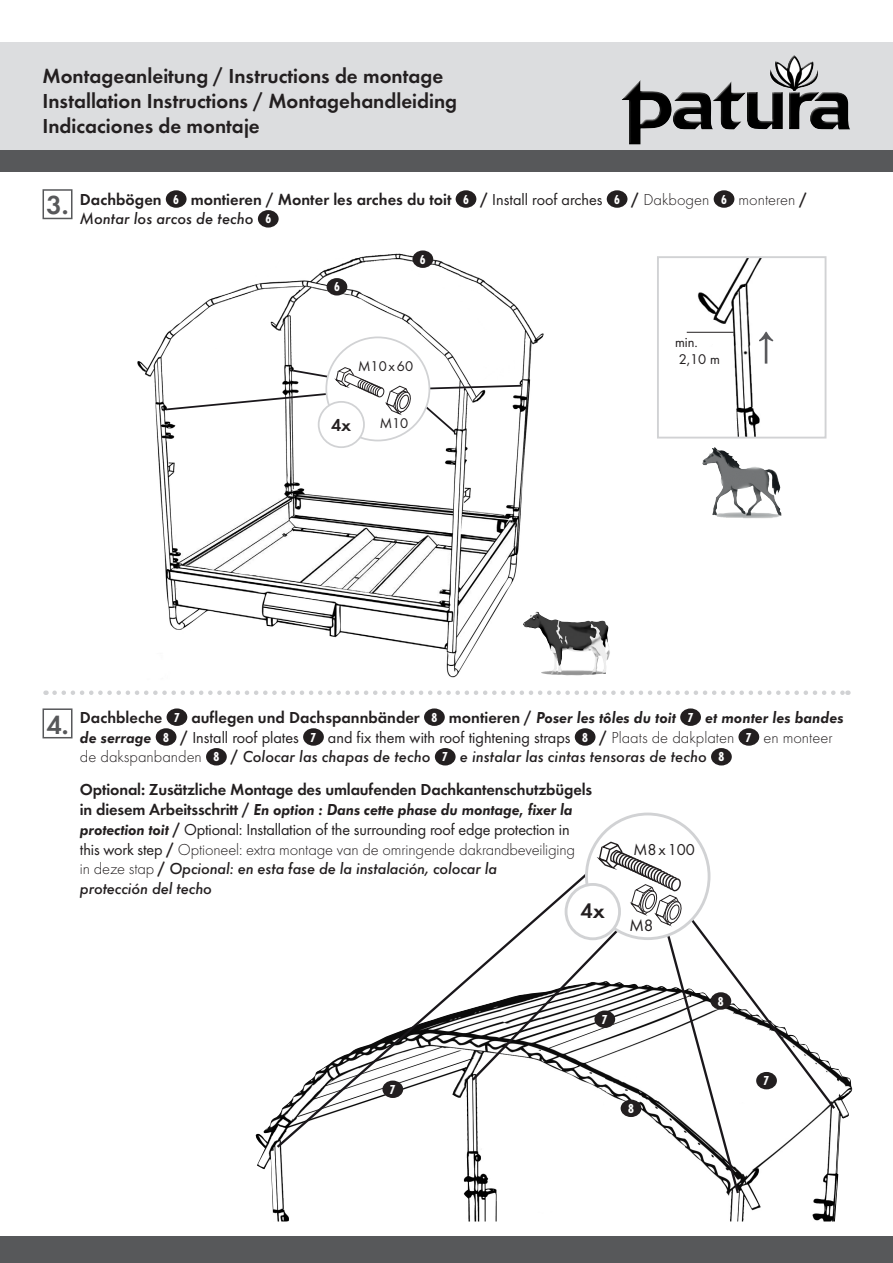
<style>
.page{position:relative;width:893px;height:1263px;background:#fff}
.page>*{position:absolute;margin:0;border:0;box-sizing:border-box;transform-origin:0 0}
.t1{font:600 27px "Futura URW";color:#57585a}
.t2{font:600 21.6px "Futura URW";color:#231f20}
.t3{font:600 21px/25.2px "Futura URW";color:#231f20}
.t4{font:600 17.7px "Futura URW";color:#231f20}
.t5{font:17.1px "Futura URW";color:#231f20}
.t6{font:600 16.5px/19.8px "Futura URW";letter-spacing:-.01em;color:#231f20}
.t7{font:italic 500 16.5px/19.8px "Futura URW";color:#231f20}
.t8{font:16.35px "Futura URW";color:#231f20}
.t9{font:14.7px/16.4px "Futura URW";color:#231f20}
.t10{font:700 13.5px "Futura URW Cond";color:#fff}
.s1{font-family:"Futura URW Cond";font-weight:700;font-size:13.5px;color:#fff}
.s2{font-weight:400}
.s3{font-weight:300}
.s4{font-weight:500;font-style:italic}
.s5{font-weight:600;font-style:normal}
.s6{font-family:"Futura URW Cond";font-weight:700;font-style:normal;font-size:13.5px;color:#fff}
.s7{font-weight:600}
.s8{font-weight:400;font-style:normal}
.s9{font-weight:300;font-style:normal}
.s10{font-style:italic}
</style>
<div class="page">
<div style="left:0;top:43px;width:893px;height:107px;background:#dcdddf"></div>
<div style="left:0;top:150px;width:893px;height:21px;background:#57585a"></div>
<img style="left:621px;top:55px;width:216px;height:89px">
<div style="left:43px;top:189px;width:30px;height:30px;border:2px solid #57585a"></div>
<div style="left:43px;top:708px;width:30px;height:30px;border:2px solid #57585a"></div>
<svg style="left:55px;top:690px;width:793px;height:5px"></svg>
<img style="left:702px;top:447px;width:79px;height:71px">
<img style="left:137px;top:251px;width:407px;height:427px">
<svg style="left:430px;top:384px;width:93px;height:6px"></svg>
<svg style="left:423px;top:404px;width:34px;height:31px"></svg>
<div style="left:326px;top:337px;width:103px;height:103px;background:#fff;border-radius:50%"></div>
<div style="left:319px;top:402px;width:45px;height:45px;background:#fff;border-radius:50%"></div>
<div style="left:318px;top:401px;width:47px;height:47px;border:2px solid #d1d2d4;border-radius:50%"></div>
<svg style="left:164px;top:367px;width:247px;height:48px"></svg>
<img style="left:523px;top:612px;width:87px;height:63px">
<img style="left:690px;top:259px;width:84px;height:176px">
<div style="left:657px;top:256px;width:169px;height:182px;border:2px solid #d1d2d4"></div>
<svg style="left:759px;top:332px;width:14px;height:32px"></svg>
<img style="left:255px;top:1068px;width:598px;height:153px">
<svg style="left:274px;top:976px;width:195px;height:174px"></svg>
<div style="left:166px;top:190px;width:21px;height:18px;background:#231f20;border-radius:50%"></div>
<div style="left:456px;top:190px;width:20px;height:18px;background:#231f20;border-radius:50%"></div>
<div style="left:607px;top:190px;width:20px;height:18px;background:#231f20;border-radius:50%"></div>
<div style="left:714px;top:190px;width:20px;height:18px;background:#231f20;border-radius:50%"></div>
<div style="left:258px;top:210px;width:21px;height:18px;background:#231f20;border-radius:50%"></div>
<div style="left:167px;top:708px;width:20px;height:18px;background:#231f20;border-radius:50%"></div>
<div style="left:424px;top:708px;width:21px;height:18px;background:#231f20;border-radius:50%"></div>
<div style="left:680px;top:708px;width:21px;height:18px;background:#231f20;border-radius:50%"></div>
<div style="left:156px;top:728px;width:20px;height:18px;background:#231f20;border-radius:50%"></div>
<div style="left:303px;top:728px;width:21px;height:18px;background:#231f20;border-radius:50%"></div>
<div style="left:575px;top:728px;width:20px;height:18px;background:#231f20;border-radius:50%"></div>
<div style="left:738px;top:728px;width:21px;height:18px;background:#231f20;border-radius:50%"></div>
<div style="left:206px;top:748px;width:21px;height:17px;background:#231f20;border-radius:50%"></div>
<div style="left:435px;top:748px;width:21px;height:17px;background:#231f20;border-radius:50%"></div>
<div style="left:711px;top:748px;width:21px;height:17px;background:#231f20;border-radius:50%"></div>
<div style="left:412px;top:250px;width:21px;height:18px;background:#231f20;border-radius:50%"></div>
<div style="left:327px;top:278px;width:20px;height:17px;background:#231f20;border-radius:50%"></div>
<div style="left:382px;top:1080px;width:21px;height:18px;background:#231f20;border-radius:50%"></div>
<hr style="left:687px;top:332px;width:47px;height:1px;background:#231f20">
<svg style="left:469px;top:841px;width:368px;height:396px"></svg>
<div style="left:0;top:1237px;width:893px;height:26px;background:#57585a"></div>
<p class="t3" style="left:43px;top:61px;width:416px">Montageanleitung / Instructions de montage<br>Installation Instructions / Montagehandleiding<br>Indicaciones de montaje</p>
<h1 class="t1" style="left:46px;top:185px;width:24px">3.</h1>
<p class="t6" style="left:80px;top:188px;width:729px">Dachbögen <span class="s1">6</span> montieren / Monter les arches du toit <span class="s1">6</span> / <span class="s2">Install roof arches</span> <span class="s1">6</span> / <span class="s3">Dakbogen</span> <span class="s1">6</span> <span class="s3">monteren</span> /<br><span class="s4">Montar los arcos de techo</span> <span class="s1">6</span></p>
<p class="t10" style="left:334px;top:279px;width:7px">6</p>
<p class="t10" style="left:420px;top:252px;width:7px">6</p>
<p class="t9" style="left:358px;top:358px;width:57px">M10x60</p>
<p class="t4" style="left:331px;top:412px;width:22px">4x</p>
<p class="t9" style="left:380px;top:415px;width:30px">M10</p>
<p class="t9" style="left:675px;top:334px;width:46px">min.<br>2,10 m</p>
<h1 class="t1" style="left:46px;top:705px;width:24px">4.</h1>
<p class="t7" style="left:80px;top:706px;width:765px"><span class="s5">Dachbleche</span> <span class="s6">7</span> <span class="s5">auflegen und Dachspannbänder</span> <span class="s6">8</span> <span class="s5">montieren /</span> <span class="s7">Poser les tôles du toit</span> <span class="s6">7</span> <span class="s7">et monter les bandes de serrage</span> <span class="s6">8</span> <span class="s5">/</span> <span class="s8">Install roof plates</span> <span class="s6">7</span> <span class="s8">and fix them with roof tightening straps</span> <span class="s6">8</span> <span class="s5">/</span> <span class="s9">Plaats de dakplaten</span> <span class="s6">7</span> <span class="s9">en monteer de dakspanbanden</span> <span class="s6">8</span> <span class="s5">/</span> Colocar las chapas de techo <span class="s6">7</span> e instalar las cintas tensoras de techo <span class="s6">8</span></p>
<p class="t6" style="left:80px;top:778px;width:514px">Optional: Zusätzliche Montage des umlaufenden Dachkantenschutzbügels in diesem Arbeitsschritt / <span class="s10">En option : Dans cette phase du montage, fixer la protection toit</span> / <span class="s2">Optional: Installation of the surrounding roof edge protection in this work step</span> / <span class="s3">Optioneel: extra montage van de omringende dakrandbeveiliging<br>in deze stap</span> / <span class="s4">Opcional: en esta fase de la instalación, colocar la<br>protección del techo</span></p>
<h2 class="t2" style="left:581px;top:895px;width:26px">4x</h2>
<p class="t8" style="left:633px;top:839px;width:63px">M8x100</p>
<p class="t5" style="left:629px;top:915px;width:25px">M8</p>
<p class="t10" style="left:390px;top:1081px;width:7px">7</p>
<p class="t10" style="left:602px;top:1011px;width:7px">7</p>
<p class="t10" style="left:628px;top:1101px;width:7px">8</p>
<p class="t10" style="left:718px;top:993px;width:7px">8</p>
<p class="t10" style="left:764px;top:1073px;width:7px">7</p>
</div>
